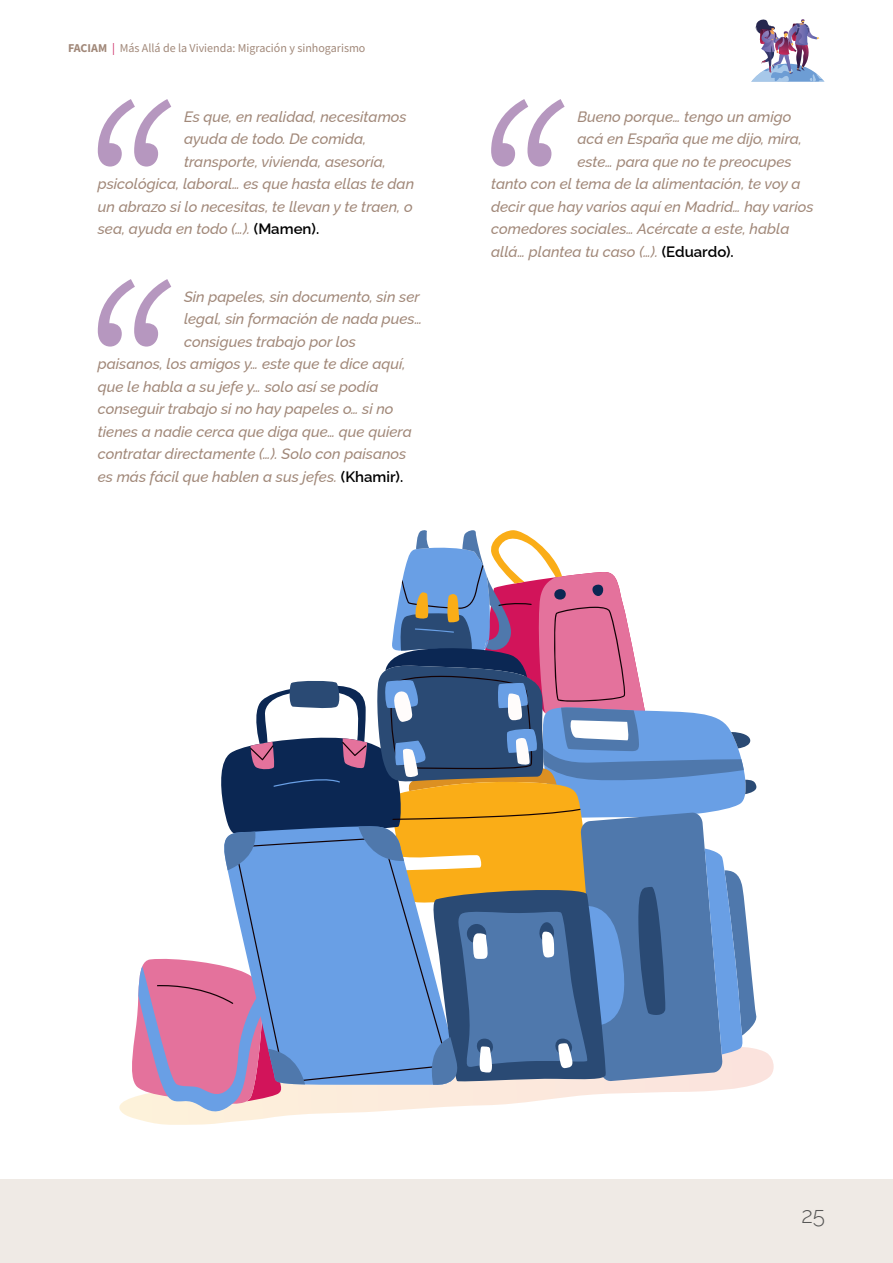
<style>
.page{position:relative;width:893px;height:1263px;background:#fff}
.page>*{position:absolute;margin:0;border:0;box-sizing:border-box;transform-origin:0 0}
.t1{font:300 22.5px "Raleway";color:#575756}
.t2{font:italic 500 15px "Raleway";color:#a18879}
.t3{font:12px "Source Sans Pro";color:#a18879}
.s1{font-weight:700}
.s2{color:#ca2561}
.s3{font-weight:600;font-style:normal;color:#000}
</style>
<div class="page">
<div style="left:0;top:1179px;width:893px;height:84px;background:#efeae5"></div>
<img style="left:751px;top:19px;width:73px;height:63px">
<svg style="left:491px;top:99px;width:74px;height:68px"></svg>
<svg style="left:98px;top:99px;width:73px;height:68px"></svg>
<svg style="left:98px;top:279px;width:73px;height:68px"></svg>
<svg style="left:119px;top:1049px;width:655px;height:76px"></svg>
<svg style="left:127px;top:530px;width:631px;height:584px"></svg>
<p class="t3" style="left:68px;top:40px;width:299px"><span class="s1">FACIAM</span> <span class="s2">|</span> Más Allá de la Vivienda: Migración y sinhogarismo</p>
<p class="t2" style="left:184px;top:104px;width:224px">Es que, en realidad, necesitamos</p>
<p class="t2" style="left:184px;top:127px;width:184px">ayuda de todo. De comida,</p>
<p class="t2" style="left:184px;top:149px;width:204px">transporte, vivienda, asesoría,</p>
<p class="t2" style="left:98px;top:172px;width:318px">psicológica, laboral… es que hasta ellas te dan</p>
<p class="t2" style="left:98px;top:194px;width:316px">un abrazo si lo necesitas, te llevan y te traen, o</p>
<p class="t2" style="left:98px;top:217px;width:223px">sea, ayuda en todo (…). <span class="s3">(Mamen).</span></p>
<p class="t2" style="left:184px;top:284px;width:237px">Sin papeles, sin documento, sin ser</p>
<p class="t2" style="left:184px;top:307px;width:240px">legal, sin formación de nada pues…</p>
<p class="t2" style="left:184px;top:329px;width:173px">consigues trabajo por los</p>
<p class="t2" style="left:98px;top:352px;width:309px">paisanos, los amigos y… este que te dice aquí,</p>
<p class="t2" style="left:98px;top:374px;width:282px">que le habla a su jefe y… solo así se podía</p>
<p class="t2" style="left:98px;top:397px;width:297px">conseguir trabajo si no hay papeles o… si no</p>
<p class="t2" style="left:98px;top:419px;width:315px">tienes a nadie cerca que diga que… que quiera</p>
<p class="t2" style="left:98px;top:442px;width:310px">contratar directamente (…). Solo con paisanos</p>
<p class="t2" style="left:98px;top:464px;width:307px">es más fácil que hablen a sus jefes. <span class="s3">(Khamir).</span></p>
<p class="t2" style="left:577px;top:104px;width:216px">Bueno porque… tengo un amigo</p>
<p class="t2" style="left:577px;top:127px;width:226px">acá en España que me dijo, mira,</p>
<p class="t2" style="left:577px;top:149px;width:216px">este… para que no te preocupes</p>
<p class="t2" style="left:491px;top:172px;width:311px">tanto con el tema de la alimentación, te voy a</p>
<p class="t2" style="left:491px;top:194px;width:324px">decir que hay varios aquí en Madrid… hay varios</p>
<p class="t2" style="left:491px;top:217px;width:300px">comedores sociales… Acércate a este, habla</p>
<p class="t2" style="left:491px;top:239px;width:244px">allá… plantea tu caso (…). <span class="s3">(Eduardo).</span></p>
<h1 class="t1" style="left:801px;top:1197px;width:25px">25</h1>
</div>
